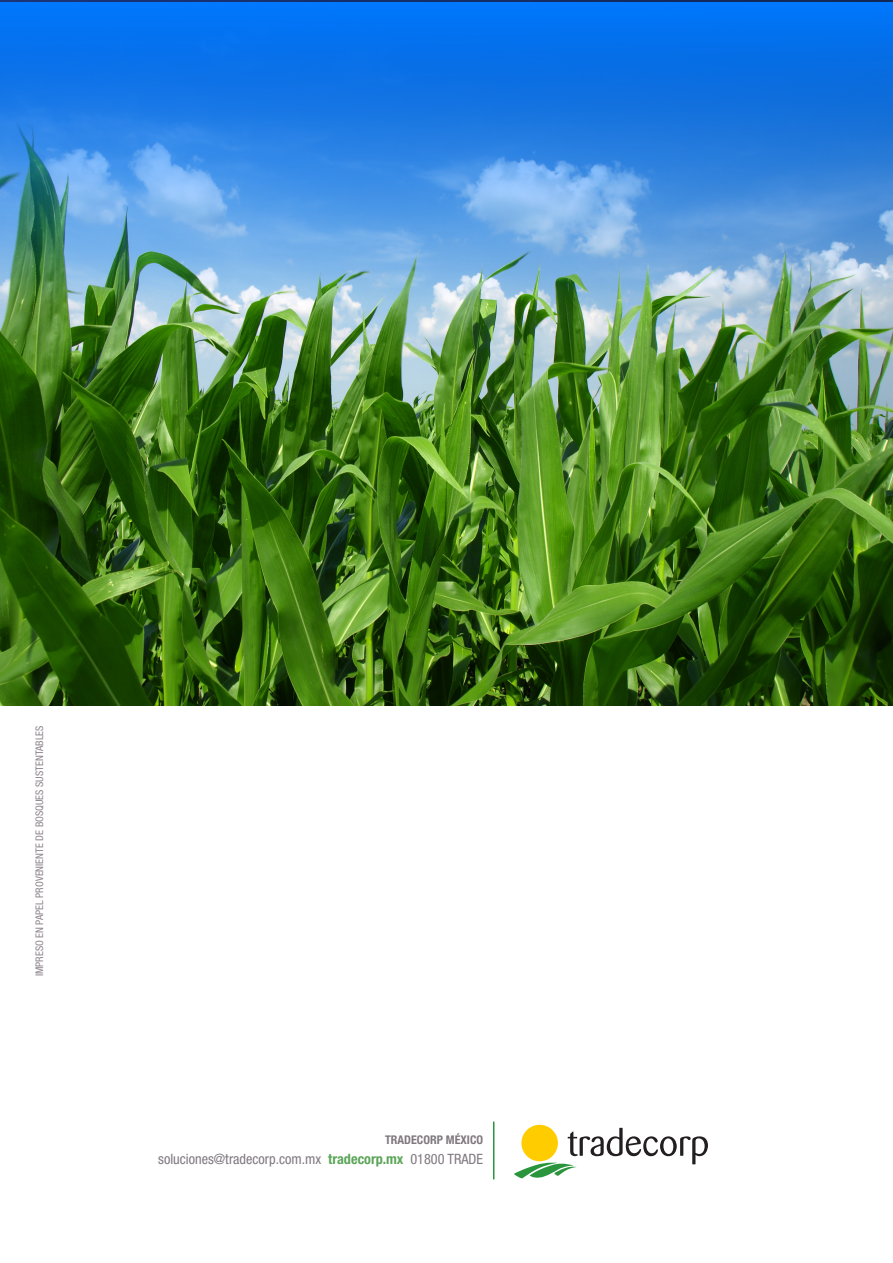
<style>
.page{position:relative;width:893px;height:1263px;background:#fff}
.page>*{position:absolute;margin:0;border:0;box-sizing:border-box;transform-origin:0 0}
.t1{font:condensed 14.25px "Helvetica Neue LT Pro";color:#80787f}
.t2{font:700 condensed 12px "Helvetica Neue LT Pro";color:#80787f}
.t3{font:condensed 10.5px "Helvetica Neue LT Pro";color:#8c858b}
.s1{font-weight:700;color:#5ca559}
</style>
<div class="page">
<img style="left:0;top:0;width:893px;height:705px">
<hr style="left:493px;top:1121px;width:1px;height:58px;background:#2b953e">
<div style="left:521px;top:1125px;width:37px;height:36px;background:#fc0;border-radius:50%"></div>
<svg style="left:514px;top:1128px;width:194px;height:51px"></svg>
<img style="left:0;top:2px;width:893px;height:351px">
<p class="t3" style="left:33px;top:976px;width:252px;rotate:-90deg">IMPRESO EN PAPEL PROVENIENTE DE BOSQUES SUSTENTABLES</p>
<p class="t2" style="left:385px;top:1132px;width:99px">TRADECORP MÉXICO</p>
<p class="t1" style="left:158px;top:1150px;width:326px">soluciones@tradecorp.com.mx <span class="s1">tradecorp.mx</span> 01800 TRADE</p>
</div>
